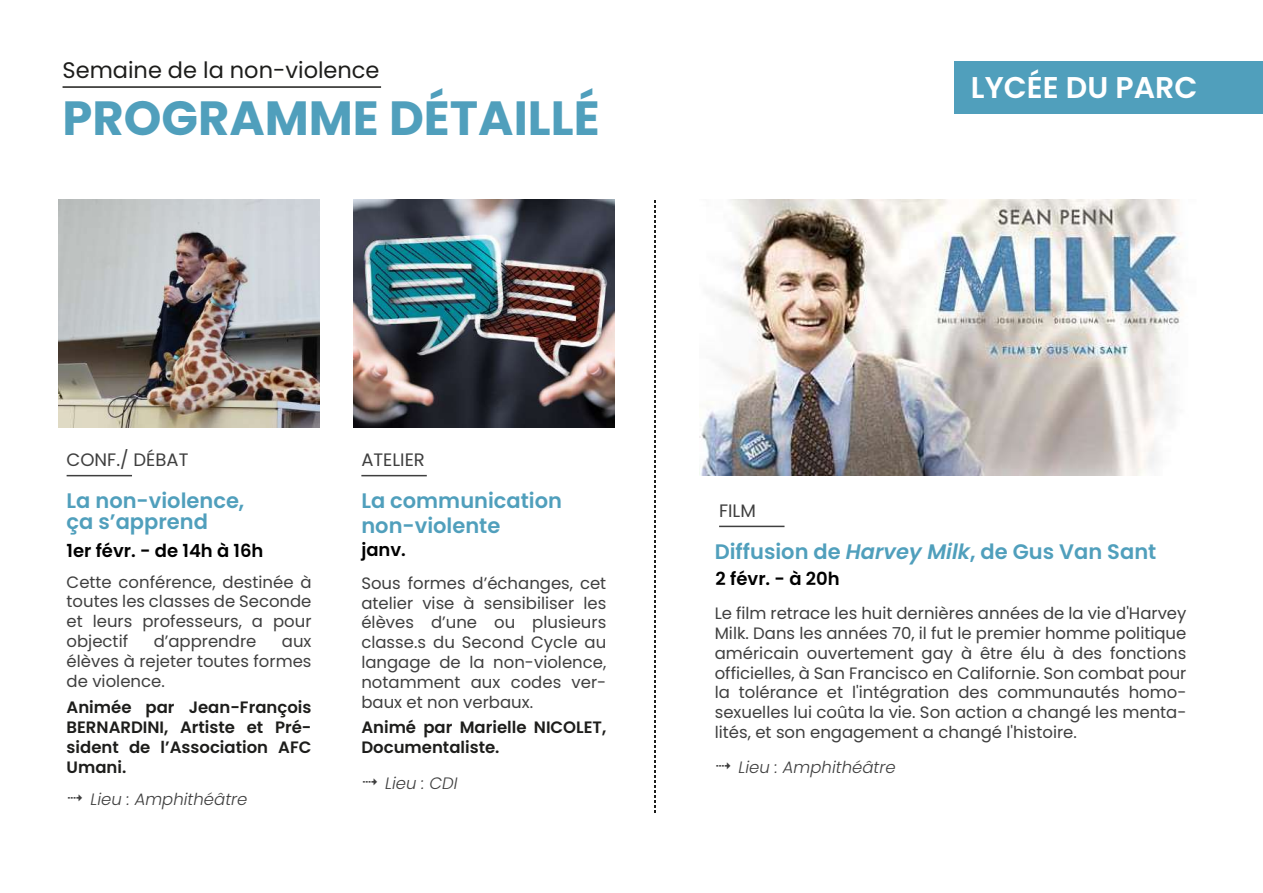
<style>
.page{position:relative;width:1263px;height:893px;background:#fff}
.page>*{position:absolute;margin:0;border:0;box-sizing:border-box;transform-origin:0 0}
.t1{font:700 48px "Poppins";color:#509fbc}
.t2{font:600 30px "Poppins";color:#fff}
.t3{font:22.5px "Poppins";color:#1d1d1b}
.t4{font:600 21px/25.2px "Poppins";color:#509fbc}
.t5{font:600 18px "Poppins";color:#000}
.t6{font:18px "Poppins";color:#3f3f3f}
.t7{font:16.5px/19.8px "Poppins";color:#3f3f3f;text-align:justify}
.t8{font:600 16.5px/19.8px "Poppins";color:#1d1d1b}
.t9{font:italic 300 16.5px "Poppins";color:#3f3f3f}
.s1{color:#3d3d3d}
.s2{font-style:italic}
</style>
<div class="page">
<hr style="left:719px;top:526px;width:65px;height:1px;background:#3f3f3f">
<img style="left:699px;top:199px;width:483px;height:277px">
<hr style="left:361px;top:475px;width:66px;height:1px;background:#3f3f3f">
<img style="left:353px;top:199px;width:262px;height:228px">
<hr style="left:67px;top:475px;width:65px;height:1px;background:#3f3f3f">
<img style="left:58px;top:199px;width:262px;height:228px">
<hr style="left:63px;top:86px;width:318px;height:2px;background:#1d1d1b">
<div style="left:954px;top:61px;width:309px;height:52px;background:#509fbc"></div>
<svg style="left:654px;top:200px;width:2px;height:613px"></svg>
<h3 class="t3" style="left:63px;top:57px;width:319px">Semaine de la non-violence</h3>
<h1 class="t1" style="left:63px;top:91px;width:539px">PROGRAMME DÉTAILLÉ</h1>
<h2 class="t2" style="left:971px;top:70px;width:228px">LYCÉE DU PARC</h2>
<p class="t6" style="left:67px;top:449px;width:123px">CONF./ DÉBAT</p>
<p class="t4" style="left:67px;top:490px;width:179px;line-height:21px">La non-violence, ça s’apprend</p>
<p class="t5" style="left:67px;top:540px;width:198px">1er févr. - de 14h à 16h</p>
<p class="t7" style="left:67px;top:572px;width:246px">Cette conférence, destinée à toutes les classes de Seconde et leurs professeurs, a pour objectif</p>
<p class="t7" style="left:154px;top:631px;width:104px">d’apprendre</p>
<p class="t7" style="left:67px;top:631px;width:246px;text-indent:215px">aux élèves à rejeter toutes formes de violence.</p>
<p class="t8" style="left:67px;top:697px;width:246px;text-align:justify">Animée par Jean-François BERNARDINI, Artiste et Pré&shy;sident de l’Association AFC Umani.</p>
<p class="t9" style="left:67px;top:789px;width:182px"><span class="s1">✔</span> Lieu : Amphithéâtre</p>
<p class="t6" style="left:361px;top:449px;width:65px">ATELIER</p>
<p class="t4" style="left:361px;top:488px;width:202px">La communication non-violente</p>
<p class="t5" style="left:361px;top:540px;width:46px">janv.</p>
<p class="t7" style="left:361px;top:573px;width:246px">Sous formes d’échanges, cet atelier vise à sensibiliser les élèves d’une ou plusieurs classe.s du Second Cycle au langage de la non-violence, notamment aux codes ver&shy;baux et non verbaux.</p>
<p class="t8" style="left:361px;top:718px;width:246px">Animé par Marielle NICOLET,<br>Documentaliste.</p>
<p class="t9" style="left:361px;top:774px;width:98px"><span class="s1">✔</span> Lieu : CDI</p>
<p class="t6" style="left:719px;top:500px;width:38px">FILM</p>
<p class="t4" style="left:715px;top:539px;width:443px">Diffusion de <span class="s2">Harvey Milk</span>, de Gus Van Sant</p>
<p class="t5" style="left:716px;top:569px;width:126px">2 févr. - à 20h</p>
<p class="t7" style="left:715px;top:603px;width:473px">Le film retrace les huit dernières années de la vie d'Harvey Milk. Dans les années 70, il fut le premier homme politique américain ouvertement gay à être élu à des fonctions officielles, à San Francisco en Californie. Son combat pour la tolérance et l'intégration des communautés homo&shy;sexuelles lui coûta la vie. Son action a changé les menta&shy;lités, et son engagement a changé l'histoire.</p>
<p class="t9" style="left:715px;top:758px;width:182px"><span class="s1">✔</span> Lieu : Amphithéâtre</p>
</div>
